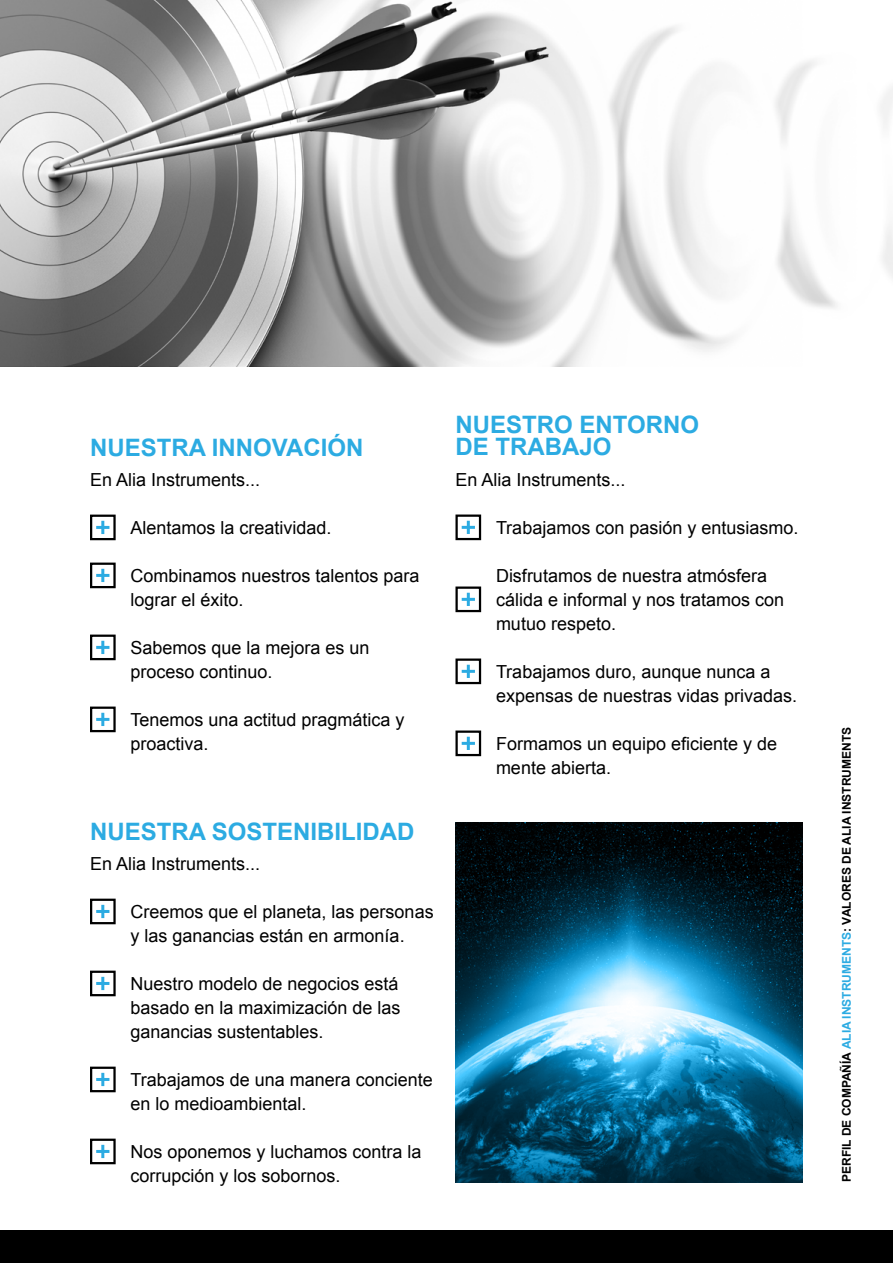
<style>
.page{position:relative;width:893px;height:1263px;background:#fff}
.page>*{position:absolute;margin:0;border:0;box-sizing:border-box;transform-origin:0 0}
.t1{font:700 24px "Arial";color:#2cabe2}
.t2{font:18px/24px "Arial";color:#000}
.t3{font:700 12px "Arial";color:#000}
.s1{color:#2cabe2}
</style>
<div class="page">
<div style="left:90px;top:515px;width:26px;height:25px;border:2px solid #000"></div>
<svg style="left:96px;top:521px;width:13px;height:13px"></svg>
<div style="left:90px;top:563px;width:26px;height:25px;border:2px solid #000"></div>
<svg style="left:96px;top:569px;width:13px;height:13px"></svg>
<div style="left:90px;top:634px;width:26px;height:26px;border:2px solid #000"></div>
<svg style="left:96px;top:641px;width:13px;height:13px"></svg>
<div style="left:90px;top:706px;width:26px;height:26px;border:2px solid #000"></div>
<svg style="left:96px;top:713px;width:13px;height:13px"></svg>
<div style="left:455px;top:514px;width:26px;height:26px;border:2px solid #000"></div>
<svg style="left:462px;top:521px;width:13px;height:13px"></svg>
<div style="left:455px;top:586px;width:26px;height:26px;border:2px solid #000"></div>
<svg style="left:462px;top:593px;width:13px;height:13px"></svg>
<div style="left:455px;top:658px;width:26px;height:26px;border:2px solid #000"></div>
<svg style="left:462px;top:665px;width:13px;height:13px"></svg>
<div style="left:90px;top:899px;width:26px;height:25px;border:2px solid #000"></div>
<svg style="left:96px;top:905px;width:13px;height:13px"></svg>
<div style="left:90px;top:971px;width:26px;height:25px;border:2px solid #000"></div>
<svg style="left:96px;top:977px;width:13px;height:13px"></svg>
<div style="left:90px;top:1067px;width:26px;height:25px;border:2px solid #000"></div>
<svg style="left:96px;top:1073px;width:13px;height:13px"></svg>
<div style="left:90px;top:1138px;width:26px;height:26px;border:2px solid #000"></div>
<svg style="left:96px;top:1145px;width:13px;height:13px"></svg>
<img style="left:0;top:0;width:893px;height:366px">
<div style="left:455px;top:730px;width:26px;height:26px;border:2px solid #000"></div>
<svg style="left:462px;top:737px;width:13px;height:13px"></svg>
<div style="left:0;top:1230px;width:893px;height:33px;background:#000"></div>
<img style="left:455px;top:822px;width:348px;height:360px">
<h1 class="t1" style="left:90px;top:431px;width:35px">NUESTRA</h1>
<h1 class="t1" style="left:212px;top:431px;width:149px">INNOVACIÓN</h1>
<p class="t2" style="left:90px;top:468px;width:172px">En Alia I nstruments...</p>
<p class="t2" style="left:130px;top:516px;width:203px">Alentamos la creatividad.</p>
<p class="t2" style="left:130px;top:564px;width:291px">Combinamos nuestros talentos para lograr el éxito.</p>
<p class="t2" style="left:130px;top:636px;width:241px">Sabemos que la mejora es un proceso continuo.</p>
<p class="t2" style="left:130px;top:708px;width:276px">Tenemos una actitud pragmática y proactiva.</p>
<h1 class="t1" style="left:90px;top:815px;width:35px">NUESTRA</h1>
<h1 class="t1" style="left:212px;top:815px;width:50px">SOSTENI</h1>
<h1 class="t1" style="left:317px;top:815px;width:32px">BILIDAD</h1>
<p class="t2" style="left:90px;top:852px;width:172px">En Alia I nstruments...</p>
<p class="t2" style="left:130px;top:900px;width:305px">Creemos que el planeta, las personas y las ganancias están en armonía.</p>
<p class="t2" style="left:130px;top:972px;width:272px;text-align:justify">Nuestro modelo de negocios está basado en la maximización de las ganancias sustentables.</p>
<p class="t2" style="left:130px;top:1068px;width:304px">Trabajamos de una manera conciente en lo medioambiental.</p>
<p class="t2" style="left:130px;top:1140px;width:293px">Nos oponemos y luchamos contra la corrupción y los sobornos.</p>
<h1 class="t1" style="left:455px;top:408px;width:35px">NUESTR</h1>
<h1 class="t1" style="left:554px;top:408px;width:42px">O ENT</h1>
<h1 class="t1" style="left:627px;top:408px;width:73px">ORNO</h1>
<h1 class="t1" style="left:455px;top:431px;width:58px">DE TRA</h1>
<h1 class="t1" style="left:545px;top:431px;width:68px">BAJ O</h1>
<p class="t2" style="left:455px;top:468px;width:172px">En Alia I nstruments...</p>
<p class="t2" style="left:496px;top:516px;width:304px">Trabajamos con pasión y entusiasmo.</p>
<p class="t2" style="left:496px;top:564px;width:290px">Disfrutamos de nuestra atmósfera cálida e informal y nos tratamos con mutuo respeto.</p>
<p class="t2" style="left:496px;top:660px;width:303px">Trabajamos duro, aunque nunca a expensas de nuestras vidas privadas.</p>
<p class="t2" style="left:496px;top:732px;width:283px">Formamos un equipo eficiente y de mente abierta.</p>
<p class="t3" style="left:839px;top:1182px;width:455px;rotate:-90deg">PERFIL DE COMPAÑÍA <span class="s1">ALIA INSTRUMENTS</span>: VALORES DE ALIA INSTRUMENTS</p>
</div>
